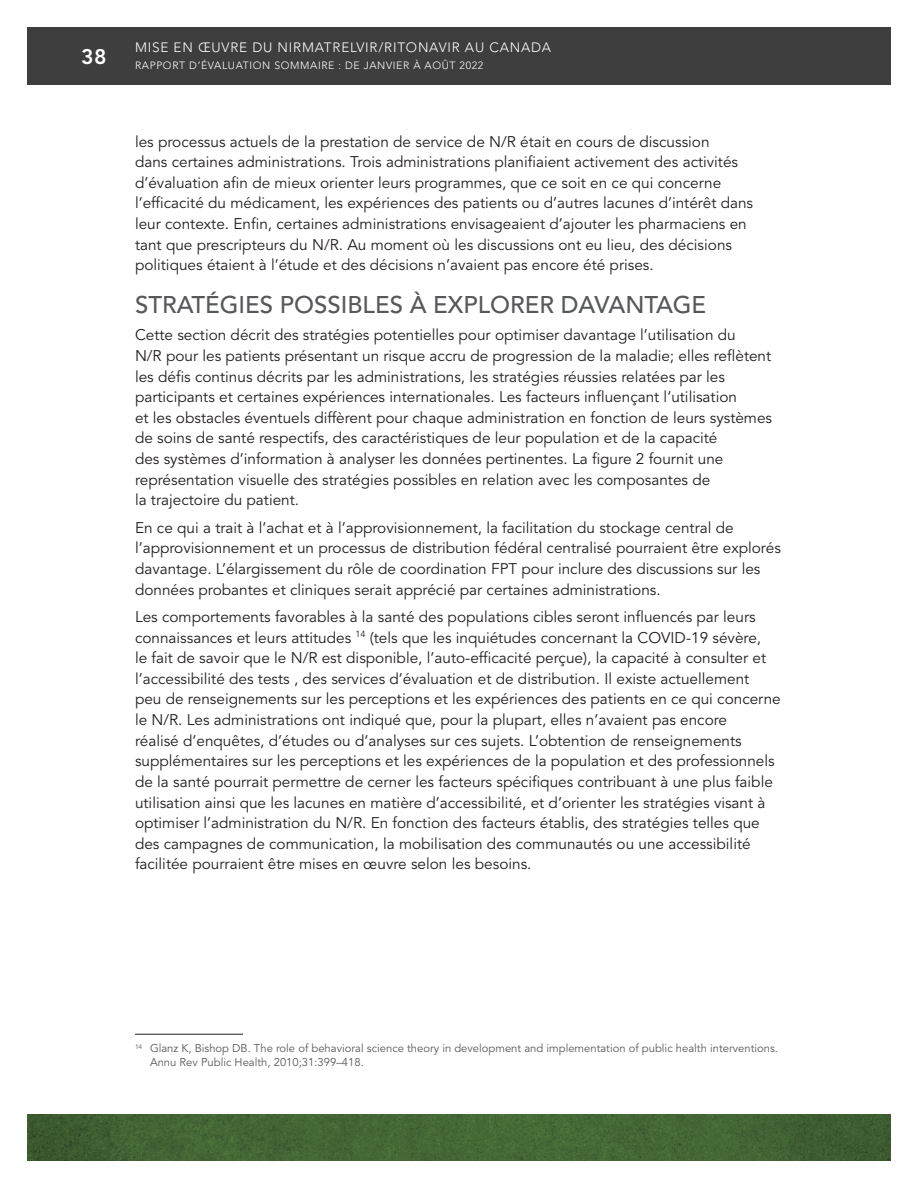
<style>
.page{position:relative;width:918px;height:1188px;background:#fff}
.page>*{position:absolute;margin:0;border:0;box-sizing:border-box;transform-origin:0 0}
.Heading_2_-_CAPS{font:500 24px "Avenir LT Std";color:#57585a}
.t1{font:800 21px "Avenir LT Std";color:#fff}
.BODY{font:15.3px/20.7px "Avenir LT Std";color:#231f20}
.t2{font:300 13.5px "Avenir LT Std";letter-spacing:.06em;color:#fff}
.Footnotes{font:11.25px/14.2px "Avenir LT Std";color:#57585a}
.t3{font:300 10.5px "Avenir LT Std";letter-spacing:.06em;color:#fff}
</style>
<div class="page">
<svg style="left:27px;top:1115px;width:864px;height:46px;background:#426433"></svg>
<div style="left:27px;top:27px;width:113px;height:57px;background:#3e3e3f"></div>
<div style="left:135px;top:27px;width:756px;height:57px;background:#3e3e3f"></div>
<hr style="left:135px;top:1034px;width:108px;height:1px;background:#231f20">
<h2 class="t1" style="left:81px;top:44px;width:27px">38</h2>
<p class="t2" style="left:135px;top:40px;width:418px">MISE EN ŒUVRE DU NIRMATRELVIR/RITONAVIR AU CANADA</p>
<p class="t3" style="left:135px;top:59px;width:350px">RAPPORT D’ÉVALUATION SOMMAIRE : DE JANVIER À AOÛT 2022</p>
<p class="BODY" style="left:135px;top:131px;width:620px">les processus actuels de la prestation de service de N/R était en cours de discussion<br>dans certaines administrations. Trois administrations planifiaient activement des activités d’évaluation afin de mieux orienter leurs programmes, que ce soit en ce qui concerne l’efficacité du médicament, les expériences des patients ou d’autres lacunes d’intérêt dans leur contexte. Enfin, certaines administrations envisageaient d’ajouter les pharmaciens en tant que prescripteurs du N/R. Au moment où les discussions ont eu lieu, des décisions politiques étaient à l’étude et des décisions n’avaient pas encore été prises.</p>
<h2 class="Heading_2_-_CAPS" style="left:135px;top:290px;width:573px">STRATÉGIES POSSIBLES À EXPLORER DAVANTAGE</h2>
<p class="BODY" style="left:135px;top:325px;width:639px">Cette section décrit des stratégies potentielles pour optimiser davantage l’utilisation du<br>N/R pour les patients présentant un risque accru de progression de la maladie; elles reflètent les défis continus décrits par les administrations, les stratégies réussies relatées par les participants et certaines expériences internationales. Les facteurs influençant l’utilisation<br>et les obstacles éventuels diffèrent pour chaque administration en fonction de leurs systèmes de soins de santé respectifs, des caractéristiques de leur population et de la capacité<br>des systèmes d’information à analyser les données pertinentes. La figure 2 fournit une représentation visuelle des stratégies possibles en relation avec les composantes de<br>la trajectoire du patient.</p>
<p class="BODY" style="left:135px;top:517px;width:647px">En ce qui a trait à l’achat et à l’approvisionnement, la facilitation du stockage central de l’approvisionnement et un processus de distribution fédéral centralisé pourraient être explorés davantage. L’élargissement du rôle de coordination FPT pour inclure des discussions sur les données probantes et cliniques serait apprécié par certaines administrations.</p>
<p class="BODY" style="left:135px;top:607px;width:647px">Les comportements favorables à la santé des populations cibles seront influencés par leurs connaissances et leurs attitudes <sup>14</sup> (tels que les inquiétudes concernant la COVID-19 sévère,<br>le fait de savoir que le N/R est disponible, l’auto-efficacité perçue), la capacité à consulter et l’accessibilité des tests , des services d’évaluation et de distribution. Il existe actuellement<br>peu de renseignements sur les perceptions et les expériences des patients en ce qui concerne le N/R. Les administrations ont indiqué que, pour la plupart, elles n’avaient pas encore<br>réalisé d’enquêtes, d’études ou d’analyses sur ces sujets. L’obtention de renseignements supplémentaires sur les perceptions et les expériences de la population et des professionnels de la santé pourrait permettre de cerner les facteurs spécifiques contribuant à une plus faible utilisation ainsi que les lacunes en matière d’accessibilité, et d’orienter les stratégies visant à optimiser l’administration du N/R. En fonction des facteurs établis, des stratégies telles que des campagnes de communication, la mobilisation des communautés ou une accessibilité facilitée pourraient être mises en œuvre selon les besoins.</p>
<p class="Footnotes" style="left:150px;top:1042px;width:629px;text-indent:-15px"><sup>14</sup> Glanz K, Bishop DB. The role of behavioral science theory in development and implementation of public health interventions.<br>Annu Rev Public Health, 2010;31:399–418.</p>
</div>
